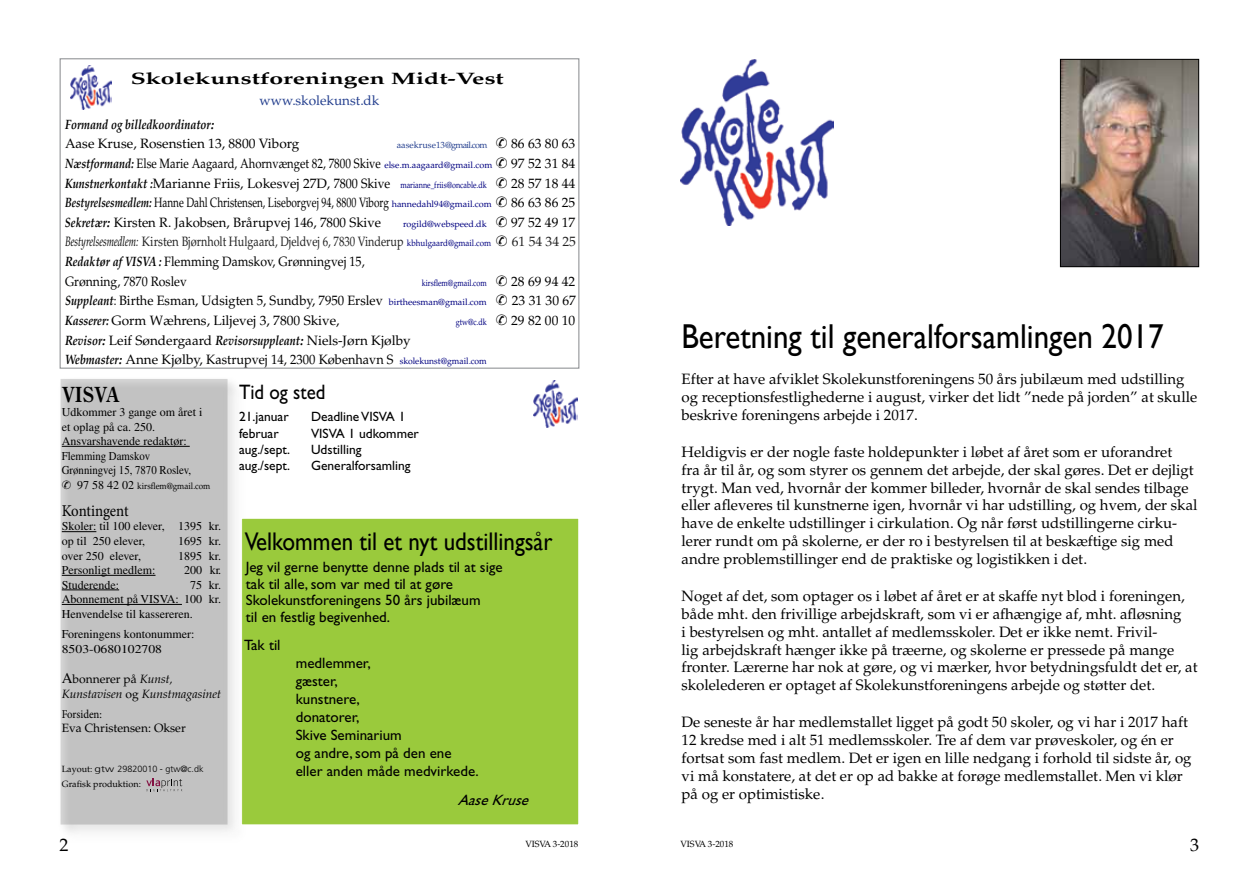
<style>
.page{position:relative;width:1259px;height:893px;background:#fff}
.page>*{position:absolute;margin:0;border:0;box-sizing:border-box;transform-origin:0 0}
.t1{font:34.5px "Gill Sans";color:#000;scale:.9 1}
.t2{font:25.5px "Gill Sans";color:#000;scale:.9 1}
.t3{font:21px "Gill Sans";color:#000;scale:.9 1}
.t4{font:700 21px "Century Oldstyle BT";color:#000;scale:.9 1}
.t5{font:18px "Palm Springs";color:#000}
.t6{font:700 16.5px "Palm Springs";color:#000;scale:1.5 1}
.t7{font:16.5px "Minion Pro";letter-spacing:-.01em;color:#000;scale:.9 1}
.t8{font:15px/18px "Palm Springs";color:#000}
.t9{font:15px/18px "Gill Sans";color:#000}
.t10{font:italic 15px "Gill Sans";color:#000}
.t11{font:13.5px/19.6px "Palm Springs";color:#000}
.t12{font:13.5px "Gill Sans";color:#000}
.t13{font:13.5px "Palm Springs";color:#222;scale:.85 1}
.t14{font:13.5px "Palm Springs";color:#000;scale:.74 1}
.t15{font:13.5px "Palm Springs";color:#000;scale:.83 1}
.t16{font:13.5px "Palm Springs";color:#000;scale:.8 1}
.t17{font:13.5px/19.6px "Palm Springs";color:#000;scale:.9 1}
.t18{font:italic 700 13.5px "Palm Springs";color:#000;scale:.8 1}
.t19{font:13.5px "Palm Springs";color:#25408f}
.t20{font:13.5px "Palm Springs";color:#222}
.t21{font:12px/14.5px "Times";color:#000}
.t22{font:italic 12px/14.5px "Palm Springs";color:#000}
.t23{font:12px "Palm Springs";color:#000}
.t24{font:12px "Minion Pro";color:#000;scale:.9 1}
.t25{font:9px "Palm Springs";color:#000}
.t26{font:300 9px "Frutiger";color:#000;scale:1.3 1}
.t27{font:9px "Palm Springs";color:#000;scale:.9 1}
.t28{font:9px "Palm Springs";color:#000080;scale:.8 1}
.t29{font:9px "Palm Springs";color:#25408f}
.t30{font:9px "Palm Springs";color:#000080}
.s1{font-weight:700;font-style:italic}
.s2{font-size:9px;color:#000080}
.s3{font-style:italic;color:#000}
.s4{font-family:"Times";font-size:12px}
.s5{font-family:"Times";font-style:normal;font-size:15px}
.s6{font-style:normal}
.s7{font-family:"Palm Springs";font-weight:400}
</style>
<div class="page">
<svg style="left:63px;top:381px;width:173px;height:452px;background:#c5c5c5"></svg>
<hr style="left:62px;top:446px;width:128px;height:1px;background:#000">
<hr style="left:62px;top:531px;width:34px;height:1px;background:#000">
<hr style="left:62px;top:575px;width:93px;height:1px;background:#000">
<hr style="left:62px;top:590px;width:57px;height:1px;background:#000">
<hr style="left:62px;top:604px;width:120px;height:1px;background:#000">
<img style="left:534px;top:380px;width:44px;height:47px">
<div style="left:242px;top:518px;width:337px;height:307px;background:#9aca3c"></div>
<div style="left:241px;top:518px;width:338px;height:307px;border:1px solid #fff"></div>
<div style="left:60px;top:58px;width:519px;height:311px;border:1px solid #939598"></div>
<img style="left:70px;top:65px;width:42px;height:44px">
<img style="left:1062px;top:61px;width:135px;height:204px">
<div style="left:1060px;top:59px;width:139px;height:208px;border:1px solid #000"></div>
<svg style="left:146px;top:778px;width:36px;height:13px"></svg>
<img style="left:680px;top:59px;width:154px;height:166px">
<svg style="left:62px;top:480px;width:9px;height:9px"></svg>
<p class="t6" style="left:131px;top:69px;width:250px">Skolekunstforeningen Midt-Vest</p>
<p class="t19" style="left:260px;top:92px;width:121px">www.skolekunst.dk</p>
<p class="t18" style="left:65px;top:116px;width:188px">Formand og billedkoordinator:</p>
<p class="t11" style="left:65px;top:134px;width:236px">Aase Kruse, Rosenstien 13, 8800 Viborg</p>
<p class="t29" style="left:397px;top:140px;width:92px">aasekruse13@gmail.com</p>
<p class="t11" style="left:511px;top:134px;width:66px">86 63 80 63</p>
<p class="t15" style="left:65px;top:155px;width:516px"><span class="s1">Næstformand:</span> Else Marie Aagaard, Ahornvænget 82, 7800 Skive <span class="s2">else.m.aagaard@gmail.com</span></p>
<p class="t11" style="left:511px;top:154px;width:66px">97 52 31 84</p>
<p class="t11" style="left:65px;top:173px;width:423px"><span class="s1">Kunstnerkontakt :</span>Marianne Friis, Lokesvej 27D, 7800 Skive <span class="s2">marianne_friis@oncable.dk</span></p>
<p class="t11" style="left:511px;top:173px;width:66px">28 57 18 44</p>
<p class="t14" style="left:65px;top:195px;width:578px"><span class="s1">Bestyrelsesmedlem:</span> Hanne Dahl Christensen, Liseborgvej 94, 8800 Viborg <span class="s2">hannedahl94@gmail.com</span></p>
<p class="t11" style="left:511px;top:193px;width:66px">86 63 86 25</p>
<p class="t11" style="left:65px;top:213px;width:318px"><span class="s1">Sekretær:</span> Kirsten R. Jakobsen, Brårupvej 146, 7800 Skive</p>
<p class="t30" style="left:403px;top:218px;width:85px">rogild@webspeed.dk</p>
<p class="t11" style="left:511px;top:213px;width:66px">97 52 49 17</p>
<p class="t13" style="left:65px;top:234px;width:503px"><span class="s3">Bestyrelsesmedlem:</span> Kirsten Bjørnholt Hulgaard, Djeldvej 6, 7830 Vinderup <span class="s2">kbhulgaard@gmail.com</span></p>
<p class="t20" style="left:512px;top:234px;width:66px">61 54 34 25</p>
<p class="t17" style="left:65px;top:252px;width:334px"><span class="s1">Redaktør af VISVA :</span> Flemming Damskov, Grønningvej 15,<br>Grønning, 7870 Roslev</p>
<p class="t28" style="left:422px;top:277px;width:83px">kirsflem@gmail.com</p>
<p class="t11" style="left:511px;top:272px;width:66px">28 69 94 42</p>
<p class="t16" style="left:65px;top:293px;width:529px"><span class="s1">Suppleant</span>: Birthe Esman, Udsigten 5, Sundby, 7950 Erslev <span class="s2">birtheesman@gmail.com</span></p>
<p class="t11" style="left:512px;top:291px;width:66px">23 31 30 67</p>
<p class="t11" style="left:65px;top:311px;width:276px"><span class="s1">Kasserer:</span> Gorm Wæhrens, Liljevej 3, 7800 Skive,</p>
<p class="t28" style="left:456px;top:317px;width:40px">gtw@c.dk</p>
<p class="t11" style="left:511px;top:311px;width:66px">29 82 00 10</p>
<p class="t11" style="left:65px;top:330px;width:423px"><span class="s1">Revisor:</span> Leif Søndergaard <span class="s1">Revisorsuppleant:</span> Niels-Jørn Kjølby<br><span class="s1">Webmaster:</span> Anne Kjølby, Kastrupvej 14, 2300 København S <span class="s2">skolekunst@gmail.com</span></p>
<h3 class="t3" style="left:239px;top:380px;width:98px">Tid og sted</h3>
<p class="t12" style="left:239px;top:409px;width:51px">21.januar</p>
<p class="t12" style="left:311px;top:409px;width:96px">Deadline VISVA 1</p>
<p class="t12" style="left:239px;top:425px;width:41px">februar</p>
<p class="t12" style="left:311px;top:425px;width:109px">VISVA 1 udkommer</p>
<p class="t12" style="left:239px;top:442px;width:52px">aug./sept.</p>
<p class="t12" style="left:311px;top:442px;width:52px">Udstilling</p>
<p class="t12" style="left:239px;top:458px;width:52px">aug./sept.</p>
<p class="t12" style="left:311px;top:458px;width:101px">Generalforsamling</p>
<h3 class="t4" style="left:62px;top:381px;width:66px">VISVA</h3>
<p class="t21" style="left:62px;top:405px;width:142px">Udkommer 3 gange om året i et oplag på ca. 250.<br>Ansvarshavende redaktør:<br>Flemming Damskov<br>Grønningvej 15, 7870 Roslev,</p>
<p class="t27" style="left:77px;top:480px;width:149px"><span class="s4">97 58 42 02</span> kirsflem@gmail.com</p>
<p class="t7" style="left:62px;top:500px;width:76px">Kontingent</p>
<p class="t21" style="left:62px;top:519px;width:161px">Skoler: til 100 elever, 1395 kr. op til 250 elever,</p>
<h2 class="t2" style="left:245px;top:526px;width:343px">Velkommen til et nyt udstillingsår</h2>
<p class="t9" style="left:246px;top:559px;width:258px;line-height:16.5px">Jeg vil gerne benytte denne plads til at sige tak til alle, som var med til at gøre Skolekunstforeningens 50 års jubilæum<br>til en festlig begivenhed.</p>
<p class="t9" style="left:244px;top:636px;width:38px">Tak til</p>
<p class="t9" style="left:296px;top:654px;width:184px">medlemmer,<br>gæster,<br>kunstnere,<br>donatorer,<br>Skive Seminarium<br>og andre, som på den ene eller anden måde medvirkede.</p>
<p class="t10" style="left:458px;top:792px;width:78px">AaseKruse</p>
<p class="t21" style="left:178px;top:534px;width:45px">1695 kr.</p>
<p class="t21" style="left:62px;top:548px;width:81px">over 250 elever,</p>
<p class="t21" style="left:178px;top:548px;width:45px">1895 kr.</p>
<p class="t21" style="left:62px;top:563px;width:95px">Personligt medlem:</p>
<p class="t21" style="left:184px;top:563px;width:39px">200 kr.</p>
<p class="t21" style="left:62px;top:577px;width:59px">Studerende:</p>
<p class="t21" style="left:62px;top:577px;width:161px;text-align:justify;text-indent:128px">75 kr.<br>Abonnement på VISVA: 100 kr.<br>Henvendelse til kassereren.</p>
<p class="t21" style="left:62px;top:627px;width:134px">Foreningens kontonummer:<br>8503-0680102708</p>
<p class="t22" style="left:62px;top:672px;width:161px"><span class="s5">A</span><span class="s6">bonnerer på</span> Kunst,<br>Kunstavisen <span class="s6">og</span> Kunstmagasinet</p>
<p class="t24" style="left:62px;top:706px;width:46px">Forsiden:</p>
<p class="t23" style="left:62px;top:721px;width:126px">Eva Christensen: Okser</p>
<p class="t26" style="left:62px;top:763px;width:111px"><span class="s7">Layout:</span> gtw 29820010 - gtw@c.dk</p>
<p class="t25" style="left:62px;top:778px;width:81px">Grafisk produktion:</p>
<h1 class="t1" style="left:681px;top:317px;width:537px">Beretning til generalforsamlingen 2017</h1>
<p class="t8" style="left:681px;top:371px;width:517px">Efter at have afviklet Skolekunstforeningens 50 års jubilæum med udstilling og receptionsfestlighederne i august, virker det lidt ”nede på jorden” at skulle beskrive foreningens arbejde i 2017.</p>
<p class="t8" style="left:681px;top:443px;width:517px">Heldigvis er der nogle faste holdepunkter i løbet af året som er uforandret<br>fra år til år, og som styrer os gennem det arbejde, der skal gøres. Det er dejligt trygt. Man ved, hvornår der kommer billeder, hvornår de skal sendes tilbage eller afleveres til kunstnerne igen, hvornår vi har udstilling, og hvem, der skal have de enkelte udstillinger i cirkulation. Og når først udstillingerne cirku&shy;lerer rundt om på skolerne, er der ro i bestyrelsen til at beskæftige sig med andre problemstillinger end de praktiske og logistikken i det.</p>
<p class="t8" style="left:681px;top:587px;width:517px">Noget af det, som optager os i løbet af året er at skaffe nyt blod i foreningen, både mht. den frivillige arbejdskraft, som vi er afhængige af, mht. afløsning<br>i bestyrelsen og mht. antallet af medlemsskoler. Det er ikke nemt. Frivil-<br>lig arbejdskraft hænger ikke på træerne, og skolerne er pressede på mange fronter. Lærerne har nok at gøre, og vi mærker, hvor betydningsfuldt det er, at skolelederen er optaget af Skolekunstforeningens arbejde og støtter det.</p>
<p class="t8" style="left:681px;top:713px;width:511px">De seneste år har medlemstallet ligget på godt 50 skoler, og vi har i 2017 haft 12 kredse med i alt 51 medlemsskoler. Tre af dem var prøveskoler, og én er fortsat som fast medlem. Det er igen en lille nedgang i forhold til sidste år, og vi må konstatere, at det er op ad bakke at forøge medlemstallet. Men vi klør på og er optimistiske.</p>
<p class="t5" style="left:60px;top:834px;width:10px">2</p>
<p class="t25" style="left:525px;top:839px;width:54px">VISVA 3-2018</p>
<p class="t25" style="left:680px;top:839px;width:54px">VISVA 3-2018</p>
<p class="t5" style="left:1190px;top:834px;width:10px">3</p>
</div>
